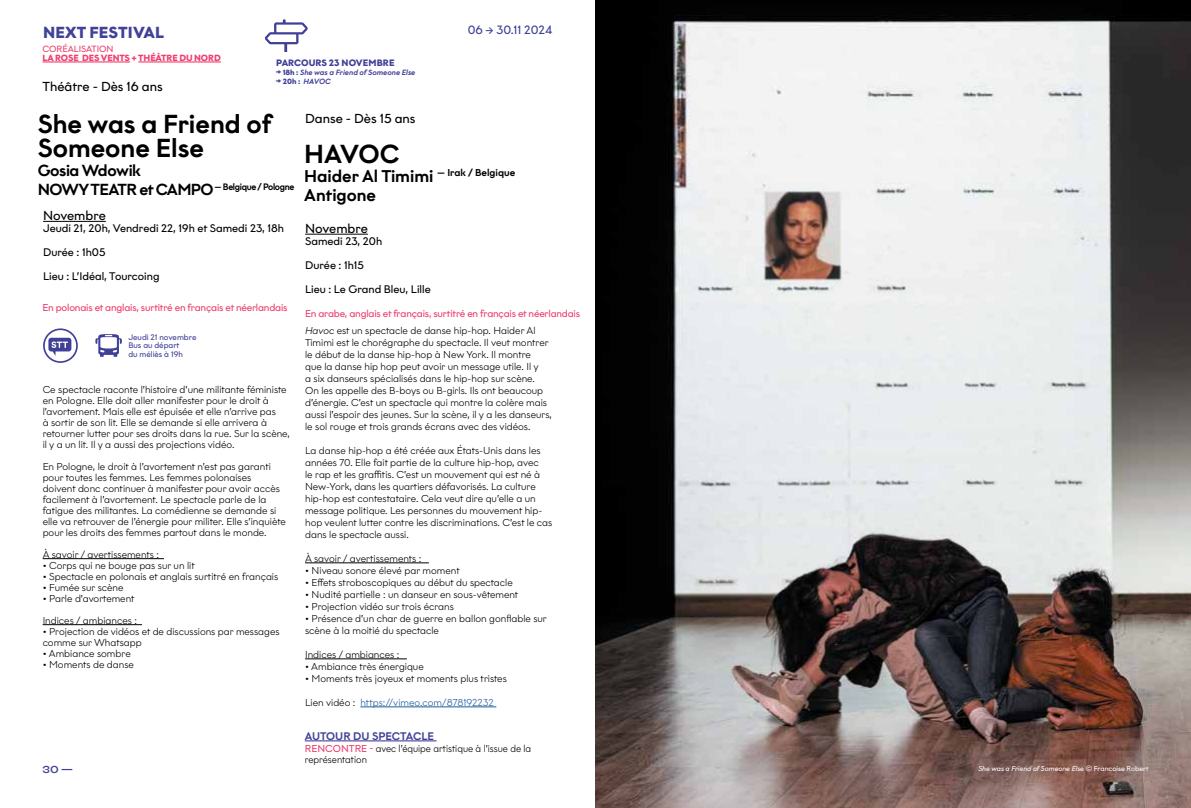
<style>
.page{position:relative;width:1191px;height:808px;background:#fff}
.page>*{position:absolute;margin:0;border:0;box-sizing:border-box;transform-origin:0 0}
.t1{font:500 26px/24px "Graphit";color:#000}
.t2{font:500 17px/19px "Graphit";color:#000}
.t3{font:700 16px "Graphit";letter-spacing:.01em;color:#404197}
.t4{font:500 16px "Graphit";letter-spacing:-.025em;color:#000}
.t5{font:13px "Graphit";color:#000}
.t6{font:12px "Graphit";color:#3f4297}
.t7{font:11px/24px "Graphit";color:#000}
.t8{font:500 11px "Graphit";color:#414099}
.t9{font:300 10px/12px "Graphit";color:#000}
.t10{font:10px/17.1px "Graphit";letter-spacing:-.02em;color:#ee4070}
.t11{font:300 10px/11.6px "Graphit";color:#000;scale:.95 1}
.t12{font:300 10px "Graphit";color:#215e9e}
.t13{font:10px "Neue Metana Next Free Personal Sm";color:#414099}
.t14{font:500 9.3px "Graphit";letter-spacing:-.04em;color:#000;scale:.95 1}
.t15{font:700 9.2px "Graphit";color:#414099}
.t16{font:700 9px "Graphit";letter-spacing:-.01em;color:#ee4070}
.t17{font:9px "Graphit";letter-spacing:-.01em;color:#ee4070}
.t18{font:8px/8.2px "Graphit";color:#414099}
.t19{font:italic 500 7.6px "Graphit";color:#414099}
.t20{font:italic 7px "Graphit";color:#fff}
.s1{font-weight:700;font-style:normal;font-size:8.4px}
.s2{font-weight:700;font-style:normal}
.s3{font-size:16px}
.s4{font-weight:300;font-style:italic;color:#000}
.s5{font-weight:300;color:#000}
.s6{color:#000}
.s7{font-weight:400;color:#ee4070}
.s8{font-style:normal}
</style>
<div class="page">
<hr style="left:43px;top:558px;width:121px;height:1px;background:#000">
<hr style="left:43px;top:624px;width:99px;height:1px;background:#000">
<hr style="left:43px;top:221px;width:63px;height:1px;background:#000">
<hr style="left:305px;top:234px;width:63px;height:1px;background:#000">
<hr style="left:43px;top:61px;width:87px;height:2px;background:#ee4070">
<hr style="left:138px;top:61px;width:83px;height:2px;background:#ee4070">
<svg style="left:95px;top:334px;width:27px;height:23px"></svg>
<svg style="left:43px;top:328px;width:35px;height:35px"></svg>
<svg style="left:265px;top:19px;width:43px;height:33px"></svg>
<hr style="left:305px;top:740px;width:131px;height:1px;background:#414099">
<img style="left:595px;top:0;width:596px;height:808px">
<hr style="left:305px;top:563px;width:124px;height:1px;background:#000">
<hr style="left:305px;top:659px;width:102px;height:1px;background:#000">
<hr style="left:360px;top:707px;width:136px;height:1px;background:#215e9e">
<h3 class="t3" style="left:43px;top:22px;width:122px">NEXT FESTIVAL</h3>
<p class="t6" style="left:467px;top:22px;width:86px">06 -&gt; 30.11 2024</p>
<p class="t17" style="left:43px;top:43px;width:72px">CORÉALISATION</p>
<p class="t16" style="left:43px;top:52px;width:180px">LA ROSE DES VENTS + THÉÂTRE DU NORD</p>
<h3 class="t5" style="left:43px;top:78px;width:122px">Théâtre - Dès 16 ans</h3>
<p class="t15" style="left:276px;top:57px;width:120px">PARCOURS 23 NOVEMBRE</p>
<p class="t19" style="left:276px;top:68px;width:141px"><span class="s1">→</span> <span class="s2">18h :</span> She was a Friend of Someone Else</p>
<p class="t19" style="left:276px;top:77px;width:56px"><span class="s1">→</span> <span class="s2">20h :</span> HAVOC</p>
<h1 class="t1" style="left:38px;top:111px;width:235px">She was a Friend of<br>Someone Else</h1>
<h3 class="t4" style="left:38px;top:160px;width:105px">Gosia Wdowik</h3>
<p class="t14" style="left:38px;top:181px;width:272px"><span class="s3">NOWY TEATR et CAMPO</span> — Belgique / Pologne</p>
<h3 class="t5" style="left:305px;top:110px;width:112px">Danse - Dès 15 ans</h3>
<h1 class="t1" style="left:304px;top:141px;width:97px">HAVOC</h1>
<h2 class="t2" style="left:304px;top:166px;width:212px">Haider Al Timimi <sup>—</sup> <sup>Irak</sup> <sup>/</sup> <sup>Belgique<br></sup>Antigone</h2>
<h3 class="t5" style="left:43px;top:208px;width:64px">Novembre</h3>
<p class="t7" style="left:43px;top:216px;width:242px">Jeudi 21, 20h, Vendredi 22, 19h et Samedi 23, 18h<br>Durée : 1h05<br>Lieu : L’Idéal, Tourcoing</p>
<h3 class="t5" style="left:305px;top:220px;width:64px">Novembre</h3>
<p class="t7" style="left:305px;top:229px;width:127px">Samedi 23, 20h<br>Durée : 1h15<br>Lieu : Le Grand Bleu, Lille</p>
<p class="t10" style="left:43px;top:299px;width:246px">En polonais et anglais, surtitré en français et néerlandais</p>
<p class="t18" style="left:128px;top:333px;width:69px">Jeudi 21 novembre<br>Bus au départ<br>du méliès à 19h</p>
<p class="t9" style="left:43px;top:384px;width:249px;line-height:11px">Ce spectacle raconte l’histoire d’une militante féministe en Pologne. Elle doit aller manifester pour le droit à l’avortement. Mais elle est épuisée et elle n’arrive pas<br>à sortir de son lit. Elle se demande si elle arrivera à retourner lutter pour ses droits dans la rue. Sur la scène, il y a un lit. Il y a aussi des projections vidéo.</p>
<p class="t9" style="left:43px;top:461px;width:245px;line-height:11px">En Pologne, le droit à l’avortement n’est pas garanti pour toutes les femmes. Les femmes polonaises doivent donc continuer à manifester pour avoir accès facilement à l’avortement. Le spectacle parle de la fatigue des militantes. La comédienne se demande si elle va retrouver de l’énergie pour militer. Elle s’inquiète pour les droits des femmes partout dans le monde.</p>
<p class="t9" style="left:43px;top:548px;width:118px">À savoir / avertissements :</p>
<p class="t9" style="left:43px;top:559px;width:154px">• Corps qui ne bouge pas sur un lit</p>
<p class="t9" style="left:43px;top:570px;width:237px">• Spectacle en polonais et anglais surtitré en français</p>
<p class="t9" style="left:43px;top:581px;width:82px">• Fumée sur scène</p>
<p class="t9" style="left:43px;top:592px;width:93px">• Parle d’avortement</p>
<p class="t9" style="left:43px;top:614px;width:96px">Indices / ambiances :</p>
<p class="t9" style="left:43px;top:626px;width:238px;line-height:11px">• Projection de vidéos et de discussions par messages comme sur Whatsapp</p>
<p class="t9" style="left:43px;top:647px;width:90px">• Ambiance sombre</p>
<p class="t9" style="left:43px;top:658px;width:93px">• Moments de danse</p>
<p class="t13" style="left:43px;top:762px;width:32px">30 —</p>
<p class="t10" style="left:305px;top:305px;width:276px">En arabe, anglais et français, surtitré en français et néerlandais<br><span class="s4">Havoc</span> <span class="s5">est un spectacle de danse hip-hop. Haider Al</span></p>
<p class="t9" style="left:305px;top:336px;width:248px">Timimi est le chorégraphe du spectacle. Il veut montrer le début de la danse hip-hop à New York. Il montre<br>que la danse hip hop peut avoir un message utile. Il y<br>a six danseurs spécialisés dans le hip-hop sur scène.<br>On les appelle des B-boys ou B-girls. Ils ont beaucoup d’énergie. C’est un spectacle qui montre la colère mais aussi l’espoir des jeunes. Sur la scène, il y a les danseurs, le sol rouge et trois grands écrans avec des vidéos.</p>
<p class="t9" style="left:305px;top:444px;width:249px">La danse hip-hop a été créée aux États-Unis dans les années 70. Elle fait partie de la culture hip-hop, avec<br>le rap et les graffitis. C’est un mouvement qui est né à New-York, dans les quartiers défavorisés. La culture hip-hop est contestataire. Cela veut dire qu’elle a un message politique. Les personnes du mouvement hip&shy;hop veulent lutter contre les discriminations. C’est le cas dans le spectacle aussi.</p>
<p class="t9" style="left:305px;top:552px;width:118px">À savoir / avertissements :</p>
<p class="t9" style="left:305px;top:564px;width:156px">• Niveau sonore élevé par moment</p>
<p class="t9" style="left:305px;top:576px;width:209px">• Effets stroboscopiques au début du spectacle</p>
<p class="t9" style="left:305px;top:588px;width:215px">• Nudité partielle : un danseur en sous-vêtement</p>
<p class="t9" style="left:305px;top:600px;width:150px">• Projection vidéo sur trois écrans</p>
<p class="t9" style="left:305px;top:612px;width:243px">• Présence d’un char de guerre en ballon gonflable sur scène à la moitié du spectacle</p>
<p class="t9" style="left:305px;top:648px;width:96px">Indices / ambiances :</p>
<p class="t9" style="left:305px;top:660px;width:120px">• Ambiance très énergique</p>
<p class="t9" style="left:305px;top:672px;width:203px">• Moments très joyeux et moments plus tristes</p>
<p class="t12" style="left:305px;top:696px;width:190px"><span class="s6">Lien vidéo :</span> https://vimeo.com/878192232</p>
<p class="t8" style="left:305px;top:729px;width:131px">AUTOUR DU SPECTACLE</p>
<p class="t11" style="left:305px;top:742px;width:240px"><span class="s7">RENCONTRE -</span> avec l’équipe artistique à l’issue de la représentation</p>
<p class="t20" style="left:978px;top:764px;width:172px">She was a Friend of Someone Else <span class="s8">© Francoise Robert</span></p>
</div>
